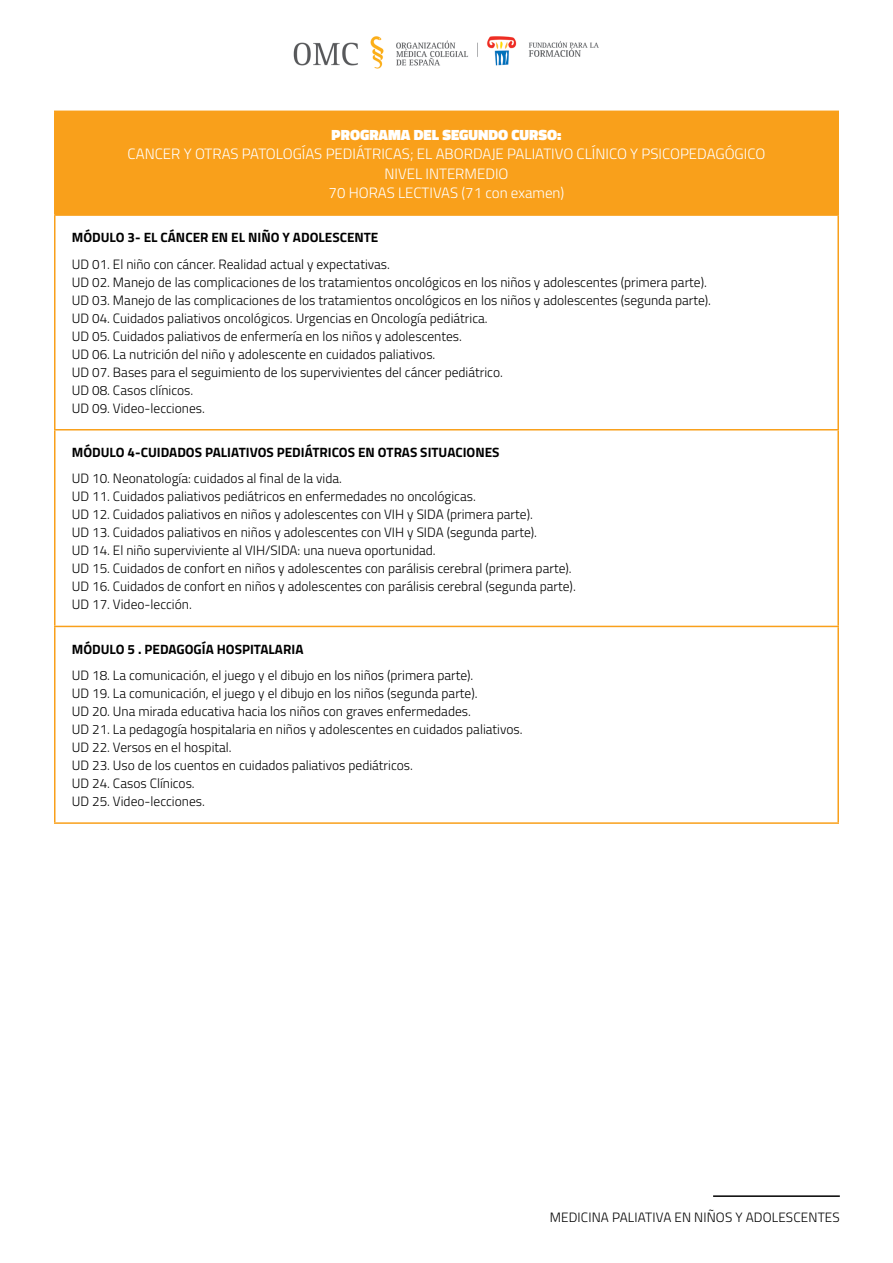
<style>
.page{position:relative;width:893px;height:1263px;background:#fff}
.page>*{position:absolute;margin:0;border:0;box-sizing:border-box;transform-origin:0 0}
.t1{font:300 15px/19.5px "Titillium";color:#fff;text-align:center}
.t2{font:900 15px "Titillium";color:#fff}
.t3{font:300 13.5px/18px "Titillium";color:#000}
.t4{font:700 13.5px "Titillium";color:#000}
</style>
<div class="page">
<img style="left:293px;top:36px;width:306px;height:33px">
<hr style="left:713px;top:1195px;width:127px;height:2px;background:#000">
<div style="left:55px;top:111px;width:783px;height:104px;background:#f9a01b"></div>
<hr style="left:54px;top:111px;width:785px;height:1px;background:#f9a01b">
<hr style="left:54px;top:112px;width:2px;height:102px;background:#f9a01b">
<hr style="left:837px;top:112px;width:2px;height:102px;background:#f9a01b">
<hr style="left:54px;top:214px;width:785px;height:2px;background:#f9a01b">
<hr style="left:54px;top:216px;width:2px;height:213px;background:#f9a01b">
<hr style="left:837px;top:216px;width:2px;height:213px;background:#f9a01b">
<hr style="left:54px;top:429px;width:785px;height:1px;background:#f9a01b">
<hr style="left:54px;top:430px;width:2px;height:196px;background:#f9a01b">
<hr style="left:837px;top:430px;width:2px;height:196px;background:#f9a01b">
<hr style="left:54px;top:626px;width:785px;height:1px;background:#f9a01b">
<hr style="left:54px;top:627px;width:2px;height:195px;background:#f9a01b">
<hr style="left:837px;top:627px;width:2px;height:195px;background:#f9a01b">
<hr style="left:54px;top:822px;width:785px;height:2px;background:#f9a01b">
<p class="t2" style="left:332px;top:123px;width:231px">PROGRAMA DEL SEGUNDO CURSO:</p>
<p class="t1" style="left:128px;top:143px;width:639px">CANCER Y OTRAS PATOLOGÍAS PEDIÁTRICAS; EL ABORDAJE PALIATIVO CLÍNICO Y PSICOPEDAGÓGICO<br>NIVEL INTERMEDIO<br>70 HORAS LECTIVAS (71 con examen)</p>
<p class="t4" style="left:72px;top:227px;width:308px">MÓDULO 3- EL CÁNCER EN EL NIÑO Y ADOLESCENTE</p>
<p class="t3" style="left:72px;top:254px;width:641px">UD 01. El niño con cáncer. Realidad actual y expectativas.<br>UD 02. Manejo de las complicaciones de los tratamientos oncológicos en los niños y adolescentes (primera parte).<br>UD 03. Manejo de las complicaciones de los tratamientos oncológicos en los niños y adolescentes (segunda parte).<br>UD 04. Cuidados paliativos oncológicos. Urgencias en Oncología pediátrica.<br>UD 05. Cuidados paliativos de enfermería en los niños y adolescentes.<br>UD 06. La nutrición del niño y adolescente en cuidados paliativos.<br>UD 07. Bases para el seguimiento de los supervivientes del cáncer pediátrico.<br>UD 08. Casos clínicos.<br>UD 09. Video-lecciones.</p>
<p class="t4" style="left:72px;top:442px;width:429px">MÓDULO 4-CUIDADOS PALIATIVOS PEDIÁTRICOS EN OTRAS SITUACIONES</p>
<p class="t3" style="left:72px;top:469px;width:506px">UD 10. Neonatología: cuidados al final de la vida.<br>UD 11. Cuidados paliativos pediátricos en enfermedades no oncológicas.<br>UD 12. Cuidados paliativos en niños y adolescentes con VIH y SIDA (primera parte).<br>UD 13. Cuidados paliativos en niños y adolescentes con VIH y SIDA (segunda parte).<br>UD 14. El niño superviviente al VIH/SIDA: una nueva oportunidad.<br>UD 15. Cuidados de confort en niños y adolescentes con parálisis cerebral (primera parte).<br>UD 16. Cuidados de confort en niños y adolescentes con parálisis cerebral (segunda parte).<br>UD 17. Video-lección.</p>
<p class="t4" style="left:72px;top:638px;width:233px">MÓDULO 5 . PEDAGOGÍA HOSPITALARIA</p>
<p class="t3" style="left:72px;top:666px;width:452px">UD 18. La comunicación, el juego y el dibujo en los niños (primera parte).<br>UD 19. La comunicación, el juego y el dibujo en los niños (segunda parte).<br>UD 20. Una mirada educativa hacia los niños con graves enfermedades.<br>UD 21. La pedagogía hospitalaria en niños y adolescentes en cuidados paliativos.<br>UD 22. Versos en el hospital.<br>UD 23. Uso de los cuentos en cuidados paliativos pediátricos.<br>UD 24. Casos Clínicos.<br>UD 25. Video-lecciones.</p>
<p class="t3" style="left:550px;top:1208px;width:253px">medicina paliativa en niÑOS Y ADOLESCENTE</p>
<p class="t3" style="left:832px;top:1208px;width:9px">S</p>
</div>
